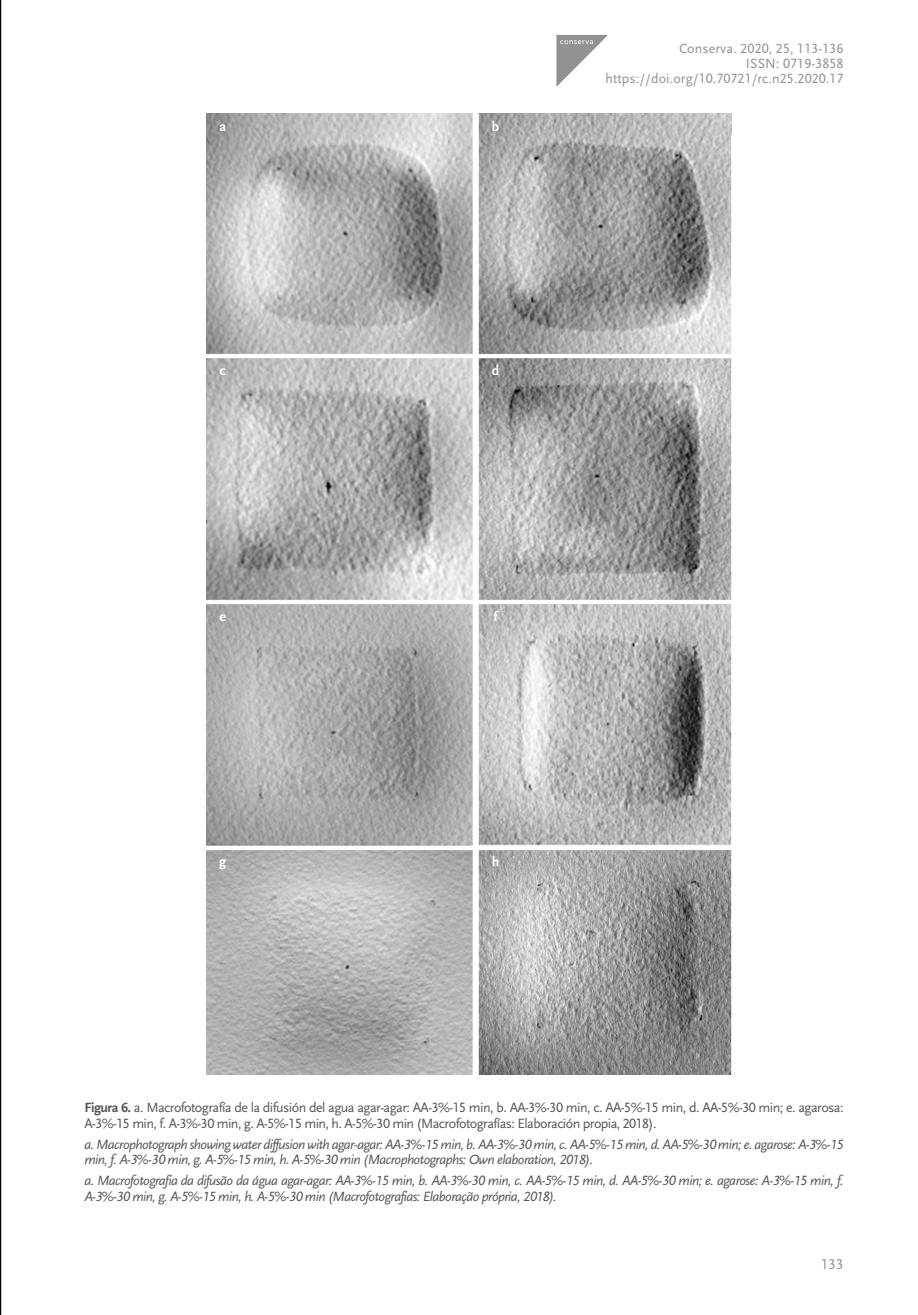
<style>
.page{position:relative;width:918px;height:1315px;background:#fff}
.page>*{position:absolute;margin:0;border:0;box-sizing:border-box;transform-origin:0 0}
.t1{font:14.88px "Scala Sans Regular LF";color:#929292}
.t2{font:14px/15.8px "Scala Sans Regular LF Italic";letter-spacing:-.04em;color:#575756}
.t3{font:14px/15.8px "Scala Sans Regular LF";letter-spacing:-.04em;color:#575756}
.t4{font:14px/14.9px "Scala Sans Regular LF";letter-spacing:.005em;color:#929292;text-align:right}
.t5{font:14px "Scala Sans Bold LF";color:#fff}
.s1{font-family:"Scala Sans Bold LF"}
</style>
<div class="page">
<svg style="left:556px;top:34px;width:52px;height:53px"></svg>
<img style="left:206px;top:114px;width:525px;height:961px">
<hr style="left:0;top:0;width:1px;height:1315px;background:#000">
<p class="t5" style="left:219px;top:119px;width:8px">a</p>
<p class="t5" style="left:492px;top:119px;width:9px">b</p>
<p class="t5" style="left:220px;top:363px;width:8px">c</p>
<p class="t5" style="left:492px;top:363px;width:9px">d</p>
<p class="t5" style="left:219px;top:608px;width:8px">e</p>
<p class="t5" style="left:493px;top:608px;width:6px">f</p>
<p class="t5" style="left:219px;top:854px;width:9px">g</p>
<p class="t5" style="left:492px;top:854px;width:9px">h</p>
<p class="t4" style="left:605px;top:42px;width:239px">Conserva. 2020, 25, 113-136<br>ISSN: 0719-3858 https://doi.org/10.70721/rc.n25.2020.17</p>
<p class="t3" style="left:84px;top:1100px;width:760px"><span class="s1">Figura 6.</span> a. Macrofotografía de la difusión del agua agar-agar: AA-3%-15 min, b. AA-3%-30 min, c. AA-5%-15 min, d. AA-5%-30 min; e. agarosa:<br>A-3%-15 min, f. A-3%-30 min, g. A-5%-15 min, h. A-5%-30 min (Macrofotografías: Elaboración propia, 2018).</p>
<p class="t2" style="left:84px;top:1136px;width:761px">a. Macrophotograph showing water diffusion with agar-agar: AA-3%-15 min, b. AA-3%-30 min, c. AA-5%-15 min, d. AA-5%-30 min; e. agarose: A-3%-15 min, f. A-3%-30 min, g. A-5%-15 min, h. A-5%-30 min (Macrophotographs: Own elaboration, 2018).</p>
<p class="t2" style="left:84px;top:1173px;width:760px">a. Macrofotografia da difusão da água agar-agar: AA-3%-15 min, b. AA-3%-30 min, c. AA-5%-15 min, d. AA-5%-30 min; e. agarose: A-3%-15 min, f.<br>A-3%-30 min, g. A-5%-15 min, h. A-5%-30 min (Macrofotografias: Elaboração própria, 2018).</p>
<p class="t1" style="left:821px;top:1255px;width:24px">133</p>
</div>
